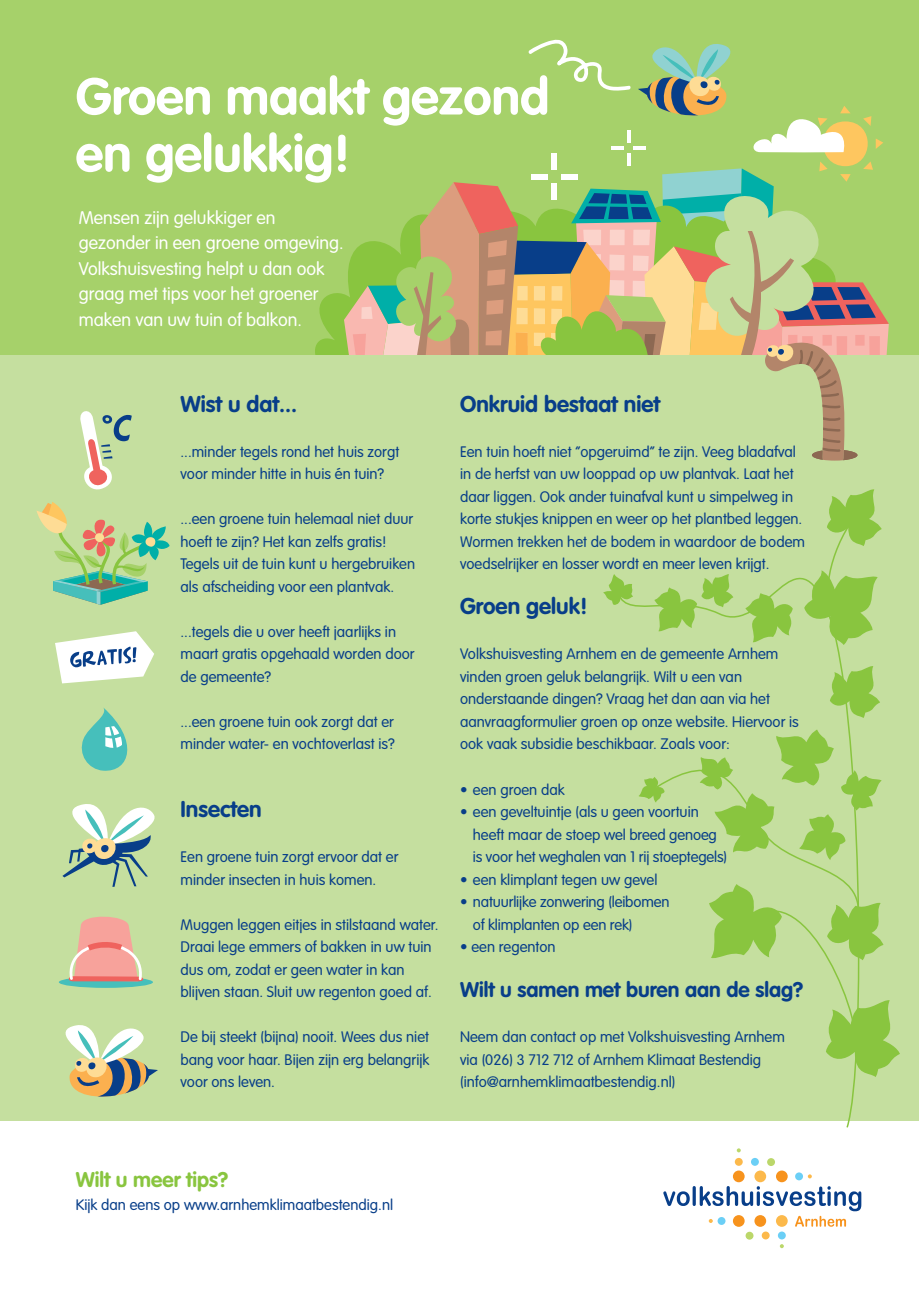
<style>
.page{position:relative;width:919px;height:1289px;background:#fff}
.page>*{position:absolute;margin:0;border:0;box-sizing:border-box;transform-origin:0 0}
.t1{font:700 51px/57px "VAG Rounded Std";color:#fff}
.t2{font:700 22.5px "VAG Rounded Std";color:#083e89}
.t3{font:700 21px "VAG Rounded Std";color:#083e89}
.t4{font:700 21px "VAG Rounded Std";color:#89c53f}
.t5{font:300 18px/25.5px "VAG Rounded Std";color:#fff}
.t6{font:300 15px/22.5px "VAG Rounded Std";color:#083e89}
</style>
<div class="page">
<div style="left:0;top:0;width:918px;height:355px;background:#a6d16a"></div>
<svg style="left:315px;top:293px;width:29px;height:62px;fill:#89c53f"></svg>
<div style="left:0;top:355px;width:918px;height:766px;background:#c5df9f"></div>
<div style="left:732px;top:1170px;width:12px;height:12px;background:#f7931d;border-radius:50%"></div>
<div style="left:754px;top:1170px;width:12px;height:12px;background:#fcb94b;border-radius:50%"></div>
<div style="left:776px;top:1170px;width:11px;height:12px;background:#f7931d;border-radius:50%"></div>
<svg style="left:807px;top:1174px;width:4px;height:4px"></svg>
<div style="left:795px;top:1172px;width:8px;height:8px;background:#6bcff6;border-radius:50%"></div>
<svg style="left:734px;top:1157px;width:8px;height:8px"></svg>
<div style="left:751px;top:1157px;width:7px;height:8px;background:#6bcff6;border-radius:50%"></div>
<div style="left:767px;top:1158px;width:8px;height:7px;background:#bbd76a;border-radius:50%"></div>
<svg style="left:736px;top:1148px;width:4px;height:4px"></svg>
<div style="left:761px;top:1231px;width:8px;height:8px;background:#fcb94b;border-radius:50%"></div>
<div style="left:777px;top:1231px;width:8px;height:8px;background:#6bcff6;border-radius:50%"></div>
<div style="left:745px;top:1231px;width:8px;height:8px;background:#bbd76a;border-radius:50%"></div>
<svg style="left:779px;top:1244px;width:4px;height:4px"></svg>
<svg style="left:663px;top:1186px;width:198px;height:40px"></svg>
<svg style="left:80px;top:411px;width:52px;height:79px"></svg>
<svg style="left:36px;top:502px;width:133px;height:102px"></svg>
<svg style="left:55px;top:631px;width:99px;height:52px"></svg>
<svg style="left:81px;top:708px;width:47px;height:63px"></svg>
<svg style="left:62px;top:804px;width:93px;height:82px"></svg>
<svg style="left:59px;top:976px;width:94px;height:11px"></svg>
<svg style="left:64px;top:916px;width:82px;height:65px"></svg>
<svg style="left:65px;top:1025px;width:93px;height:72px"></svg>
<svg style="left:344px;top:39px;width:544px;height:421px"></svg>
<svg style="left:603px;top:574px;width:12px;height:31px"></svg>
<svg style="left:615px;top:575px;width:241px;height:553px"></svg>
<svg style="left:654px;top:574px;width:79px;height:58px"></svg>
<svg style="left:745px;top:593px;width:50px;height:50px"></svg>
<svg style="left:804px;top:489px;width:77px;height:156px"></svg>
<svg style="left:828px;top:665px;width:51px;height:53px"></svg>
<svg style="left:638px;top:729px;width:261px;height:348px"></svg>
<h1 class="t1" style="left:76px;top:70px;width:475px">Groen maakt gezond en gelukkig!</h1>
<p class="t5" style="left:79px;top:205px;width:266px">Mensen zijn gelukkiger en gezonder in een groene omgeving.<br>Volkshuisvesting helpt u dan ook graag met tips voor het groener maken van uw tuin of balkon.</p>
<h2 class="t2" style="left:180px;top:390px;width:118px">Wist u dat...</h2>
<p class="t6" style="left:180px;top:441px;width:220px">...minder tegels rond het huis zorgt voor minder hitte in huis én tuin?</p>
<p class="t6" style="left:180px;top:508px;width:236px">...een groene tuin helemaal niet duur hoeft te zijn? Het kan zelfs gratis!<br>Tegels uit de tuin kunt u hergebruiken als afscheiding voor een plantvak.</p>
<p class="t6" style="left:180px;top:621px;width:235px">...tegels die u over heeft jaarlijks in maart gratis opgehaald worden door de gemeente?</p>
<p class="t6" style="left:180px;top:711px;width:216px">...een groene tuin ook zorgt dat er minder water- en vochtoverlast is?</p>
<h2 class="t2" style="left:180px;top:795px;width:83px">Insecten</h2>
<p class="t6" style="left:180px;top:846px;width:219px">Een groene tuin zorgt ervoor dat er minder insecten in huis komen.</p>
<p class="t6" style="left:180px;top:913px;width:259px">Muggen leggen eitjes in stilstaand water.<br>Draai lege emmers of bakken in uw tuin dus om, zodat er geen water in kan blijven staan. Sluit uw regenton goed af.</p>
<p class="t6" style="left:180px;top:1026px;width:250px;text-align:justify">De bij steekt (bijna) nooit. Wees dus niet bang voor haar. Bijen zijn erg belangrijk voor ons leven.</p>
<h2 class="t2" style="left:460px;top:390px;width:201px">Onkruid bestaat niet</h2>
<p class="t6" style="left:460px;top:441px;width:346px">Een tuin hoeft niet “opgeruimd” te zijn. Veeg bladafval in de herfst van uw looppad op uw plantvak. Laat het daar liggen. Ook ander tuinafval kunt u simpelweg in korte stukjes knippen en weer op het plantbed leggen.<br>Wormen trekken het de bodem in waardoor de bodem voedselrijker en losser wordt en meer leven krijgt.</p>
<h2 class="t2" style="left:460px;top:593px;width:129px">Groen geluk!</h2>
<p class="t6" style="left:460px;top:643px;width:340px">Volkshuisvesting Arnhem en de gemeente Arnhem vinden groen geluk belangrijk. Wilt u een van onderstaande dingen? Vraag het dan aan via het aanvraagformulier groen op onze website. Hiervoor is ook vaak subsidie beschikbaar. Zoals voor:</p>
<p class="t6" style="left:460px;top:778px;width:106px">• een groen dak</p>
<p class="t6" style="left:473px;top:801px;width:256px;text-indent:-13px">• een geveltuintje (als u geen voortuin heeft maar de stoep wel breed genoeg is voor het weghalen van 1 rij stoeptegels)</p>
<p class="t6" style="left:460px;top:868px;width:199px">• een klimplant tegen uw gevel</p>
<p class="t6" style="left:473px;top:891px;width:198px;text-indent:-13px">• natuurlijke zonwering (leibomen of klimplanten op een rek)</p>
<p class="t6" style="left:460px;top:936px;width:97px">• een regenton</p>
<h3 class="t3" style="left:460px;top:977px;width:344px">Wilt u samen met buren aan de slag?</h3>
<p class="t6" style="left:460px;top:1026px;width:326px">Neem dan contact op met Volkshuisvesting Arnhem via (026) 3 712 712 of Arnhem Klimaat Bestendig (info@arnhemklimaatbestendig.nl)</p>
<h3 class="t4" style="left:76px;top:1167px;width:154px">Wilt u meer tips?</h3>
<p class="t6" style="left:76px;top:1193px;width:319px">Kijk dan eens op www.arnhemklimaatbestendig.nl</p>
</div>
